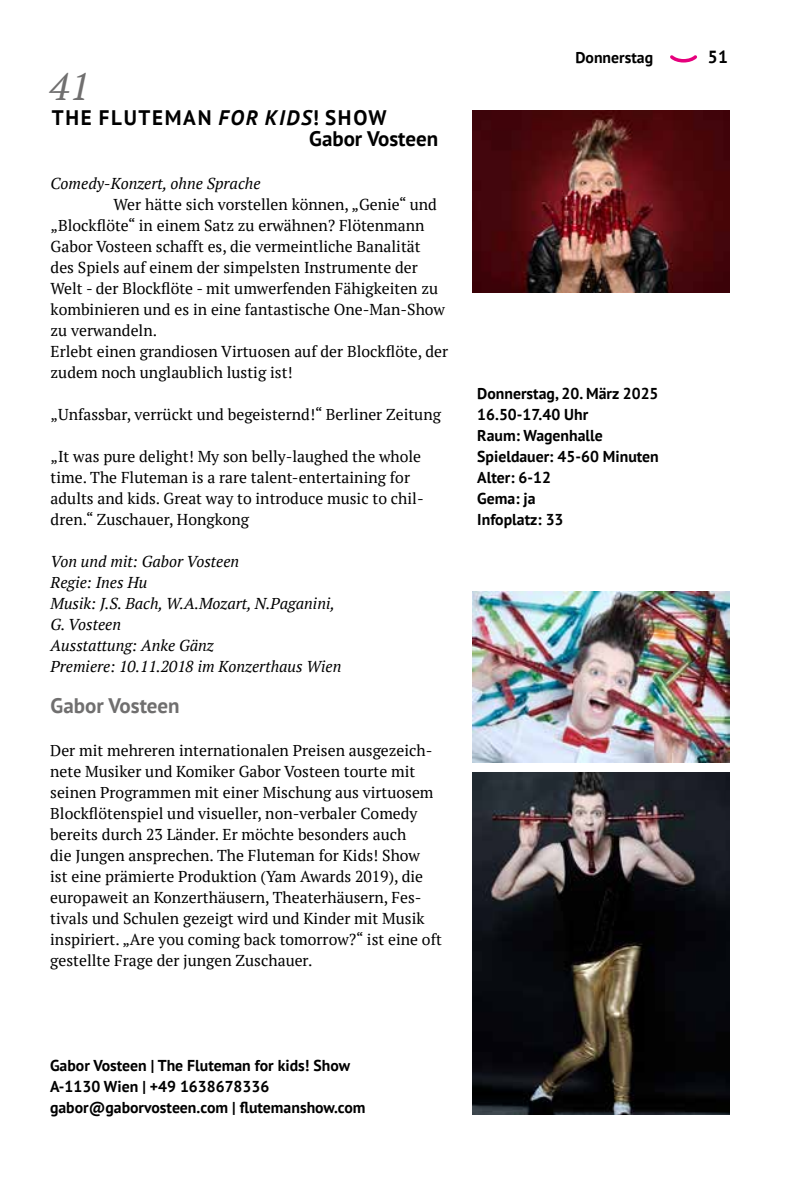
<style>
.page{position:relative;width:794px;height:1191px;background:#fff}
.page>*{position:absolute;margin:0;border:0;box-sizing:border-box;transform-origin:0 0}
.t1{font:italic 37.8px "PT Serif";color:#706f6f}
.t2{font:700 21px/21px "PT Sans";letter-spacing:.065em;color:#000}
.t3{font:700 21px "PT Sans";color:#706f6f}
.t4{font:700 17.5px "PT Sans";color:#000}
.t5{font:15.75px/21px "PT Serif";color:#000}
.t6{font:700 15.75px/21px "PT Sans";color:#000}
.t7{font:italic 15.75px/21px "PT Serif";color:#000}
.s1{font-style:italic}
</style>
<div class="page">
<svg style="left:670px;top:55px;width:27px;height:8px"></svg>
<img style="left:473px;top:110px;width:256px;height:183px">
<img style="left:473px;top:772px;width:256px;height:342px">
<img style="left:473px;top:591px;width:256px;height:171px">
<h1 class="t1" style="left:50px;top:62px;width:41px">41</h1>
<h2 class="t2" style="left:309px;top:106px;width:130px;text-indent:-257px">THE FLUTEMAN <span class="s1">FOR KIDS</span>! SHOW<br>Gabor Vosteen</h2>
<p class="t7" style="left:51px;top:173px;width:211px">Comedy-Konzert, ohne Sprache</p>
<p class="t5" style="left:51px;top:194px;width:399px;text-indent:63px">Wer hätte sich vorstellen können, „Genie“ und „Blockflöte“ in einem Satz zu erwähnen? Flötenmann Gabor Vosteen schafft es, die vermeintliche Banalität<br>des Spiels auf einem der simpelsten Instrumente der Welt - der Blockflöte - mit umwerfenden Fähigkeiten zu kombinieren und es in eine fantastische One-Man-Show zu verwandeln.<br>Erlebt einen grandiosen Virtuosen auf der Blockflöte, der zudem noch unglaublich lustig ist!</p>
<p class="t5" style="left:51px;top:404px;width:392px">„Unfassbar, verrückt und begeisternd!“ Berliner Zeitung</p>
<p class="t5" style="left:51px;top:446px;width:374px">„It was pure delight! My son belly-laughed the whole time. The Fluteman is a rare talent-entertaining for adults and kids. Great way to introduce music to chil&shy;dren.“ Zuschauer, Hongkong</p>
<p class="t7" style="left:51px;top:551px;width:292px">Von und mit: Gabor Vosteen<br>Regie: Ines Hu<br>Musik: J.S. Bach, W.A.Mozart, N.Paganini,<br>G. Vosteen<br>Ausstattung: Anke Gänz<br>Premiere: 10.11.2018 im Konzerthaus Wien</p>
<h2 class="t3" style="left:51px;top:691px;width:130px">Gabor Vosteen</h2>
<p class="t5" style="left:50px;top:740px;width:393px">Der mit mehreren internationalen Preisen ausgezeich&shy;nete Musiker und Komiker Gabor Vosteen tourte mit seinen Programmen mit einer Mischung aus virtuosem Blockflötenspiel und visueller, non-verbaler Comedy bereits durch 23 Länder. Er möchte besonders auch<br>die Jungen ansprechen. The Fluteman for Kids! Show<br>ist eine prämierte Produktion (Yam Awards 2019), die europaweit an Konzerthäusern, Theaterhäusern, Fes&shy;tivals und Schulen gezeigt wird und Kinder mit Musik inspiriert. „Are you coming back tomorrow?“ ist eine oft gestellte Frage der jungen Zuschauer.</p>
<p class="t6" style="left:575px;top:47px;width:79px">Donnerstag</p>
<p class="t6" style="left:477px;top:383px;width:183px">Donnerstag, 20. März 2025<br>16.50-17.40 Uhr<br>Raum: Wagenhalle<br>Spieldauer: 45-60 Minuten<br>Alter: 6-12<br>Gema: ja<br>Infoplatz: 33</p>
<p class="t6" style="left:50px;top:1055px;width:317px">Gabor Vosteen | The Fluteman for kids! Show<br>A-1130 Wien | +49 1638678336 gabor@gaborvosteen.com | flutemanshow.com</p>
<p class="t4" style="left:708px;top:46px;width:22px">51</p>
</div>
